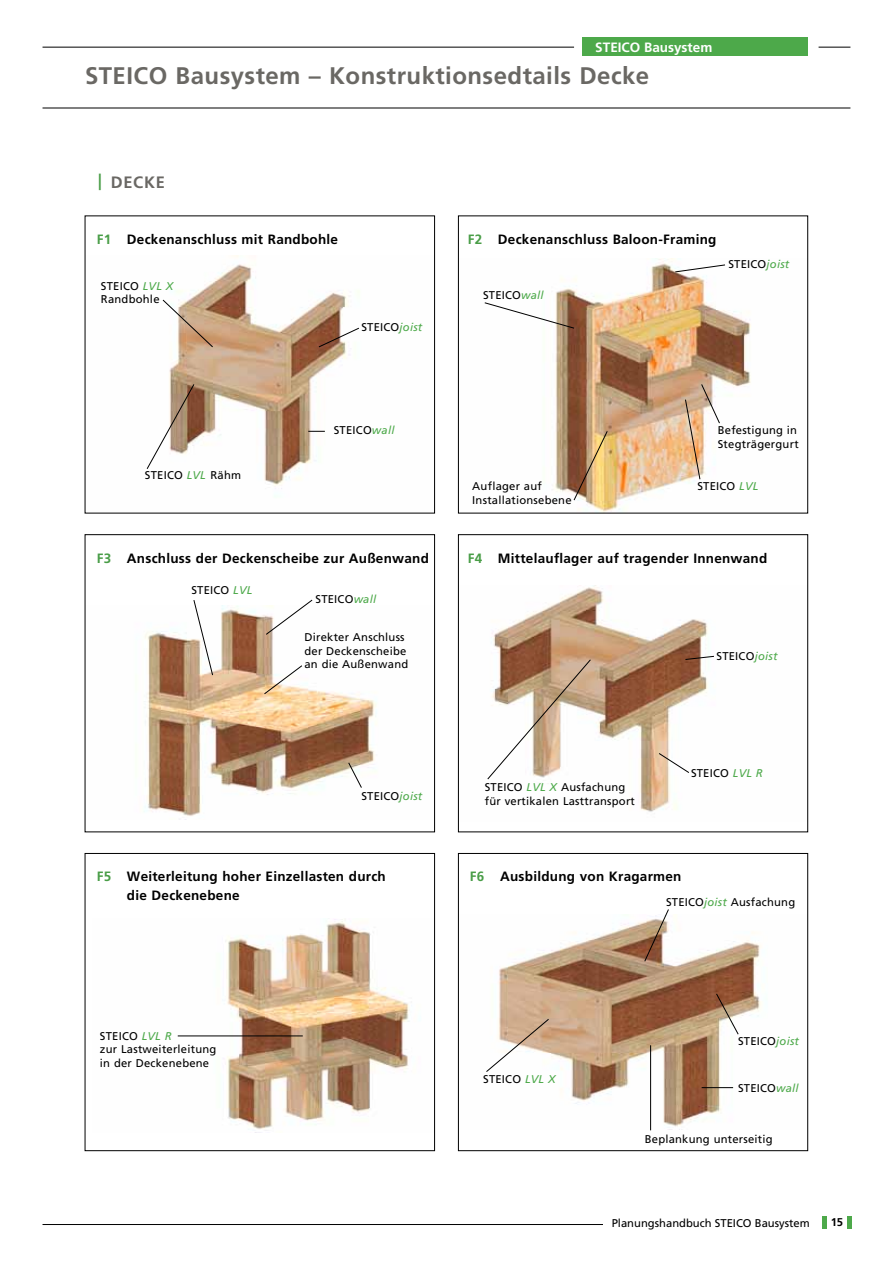
<style>
.page{position:relative;width:893px;height:1263px;background:#fff}
.page>*{position:absolute;margin:0;border:0;box-sizing:border-box;transform-origin:0 0}
.t1{font:700 24px "Frutiger";letter-spacing:.02em;color:#6a6864}
.t2{font:700 16.5px "Frutiger";color:#6a6864}
.t3{font:700 13.5px/18.8px "Frutiger";letter-spacing:.02em;color:#000}
.t4{font:700 13.5px "Frutiger";color:#fff}
.t5{font:11.25px/13.5px "Frutiger";letter-spacing:.02em;color:#000}
.t6{font:11.25px "Frutiger";color:#000}
.t7{font:700 11.25px "Frutiger";color:#000}
.s1{color:#499d47}
.s2{font-style:italic;color:#4da94a}
</style>
<div class="page">
<hr style="left:43px;top:47px;width:531px;height:1px;background:#000">
<div style="left:583px;top:38px;width:225px;height:18px;background:#4da94a"></div>
<hr style="left:819px;top:47px;width:31px;height:1px;background:#000">
<hr style="left:43px;top:1224px;width:560px;height:1px;background:#000">
<hr style="left:822px;top:1216px;width:4px;height:13px;background:#4da94a">
<div style="left:847px;top:1216px;width:5px;height:13px;background:#4da94a"></div>
<img style="left:146px;top:256px;width:214px;height:241px">
<img style="left:144px;top:605px;width:233px;height:215px">
<div style="left:85px;top:534px;width:350px;height:298px;border:1px solid #000"></div>
<img style="left:177px;top:919px;width:233px;height:212px">
<div style="left:85px;top:853px;width:350px;height:298px;border:1px solid #000"></div>
<img style="left:552px;top:259px;width:199px;height:252px">
<div style="left:458px;top:216px;width:350px;height:297px;border:1px solid #000"></div>
<img style="left:491px;top:585px;width:223px;height:227px">
<div style="left:458px;top:534px;width:350px;height:298px;border:1px solid #000"></div>
<img style="left:498px;top:922px;width:263px;height:207px">
<div style="left:458px;top:853px;width:350px;height:298px;border:1px solid #000"></div>
<hr style="left:43px;top:108px;width:807px;height:1px;background:#000">
<svg style="left:644px;top:909px;width:25px;height:53px"></svg>
<svg style="left:716px;top:993px;width:23px;height:42px"></svg>
<hr style="left:650px;top:1045px;width:1px;height:85px;background:#000">
<svg style="left:486px;top:1018px;width:63px;height:54px"></svg>
<svg style="left:162px;top:299px;width:51px;height:49px"></svg>
<svg style="left:318px;top:328px;width:41px;height:19px"></svg>
<svg style="left:308px;top:431px;width:17px;height:1px"></svg>
<svg style="left:266px;top:599px;width:47px;height:36px"></svg>
<svg style="left:264px;top:665px;width:39px;height:29px"></svg>
<svg style="left:348px;top:762px;width:14px;height:26px"></svg>
<svg style="left:487px;top:659px;width:104px;height:121px"></svg>
<svg style="left:685px;top:656px;width:29px;height:4px"></svg>
<svg style="left:658px;top:753px;width:31px;height:20px"></svg>
<svg style="left:484px;top:302px;width:91px;height:27px"></svg>
<svg style="left:573px;top:431px;width:35px;height:70px;background:#bd9564"></svg>
<svg style="left:685px;top:384px;width:35px;height:96px"></svg>
<svg style="left:675px;top:264px;width:50px;height:8px"></svg>
<svg style="left:147px;top:384px;width:48px;height:85px"></svg>
<svg style="left:193px;top:600px;width:20px;height:76px"></svg>
<hr style="left:702px;top:1087px;width:31px;height:1px;background:#000">
<hr style="left:178px;top:1036px;width:125px;height:1px;background:#000">
<p class="t4" style="left:595px;top:39px;width:119px">STEICO Bausystem</p>
<h1 class="t1" style="left:85px;top:62px;width:566px">STEICO Bausystem – Konstruktionsedtails Decke</h1>
<h2 class="t2" style="left:98px;top:172px;width:25px"><span class="s1">|</span> dec</h2>
<h2 class="t2" style="left:144px;top:172px;width:20px">ke</h2>
<p class="t3" style="left:97px;top:230px;width:243px"><span class="s1">F1</span> Deckenanschluss mit Randbohle</p>
<p class="t5" style="left:101px;top:279px;width:74px">STEICO <span class="s2">LVL X<br></span>Randbohle</p>
<p class="t5" style="left:145px;top:468px;width:98px">STEICO <span class="s2">LVL</span> Rähm</p>
<p class="t5" style="left:361px;top:320px;width:62px">STEICO<span class="s2">joist</span></p>
<p class="t5" style="left:334px;top:424px;width:62px">STEICO<span class="s2">wall</span></p>
<p class="t3" style="left:97px;top:549px;width:334px"><span class="s1">F3</span> Anschluss der Deckenscheibe zur Außenwand</p>
<p class="t5" style="left:191px;top:583px;width:63px">STEICO <span class="s2">LVL</span></p>
<p class="t5" style="left:315px;top:592px;width:62px">STEICO<span class="s2">wall</span></p>
<p class="t5" style="left:304px;top:631px;width:105px">Direkter Anschluss der Deckenscheibe an die Außenwand</p>
<p class="t5" style="left:361px;top:789px;width:62px">STEICO<span class="s2">joist</span></p>
<p class="t3" style="left:468px;top:230px;width:250px"><span class="s1">F2</span> Deckenanschluss Baloon-Framing</p>
<p class="t5" style="left:483px;top:288px;width:62px">STEICO<span class="s2">wall</span></p>
<p class="t5" style="left:728px;top:258px;width:62px">STEICO<span class="s2">joist</span></p>
<p class="t5" style="left:718px;top:424px;width:82px">Befestigung in<br>Stegträgergurt</p>
<p class="t5" style="left:472px;top:480px;width:101px">Auflager auf<br>Installationsebene</p>
<p class="t5" style="left:697px;top:480px;width:63px">STEICO <span class="s2">LVL</span></p>
<p class="t3" style="left:468px;top:549px;width:301px"><span class="s1">F4</span> M ittelauflager auf tragender Innenwand</p>
<p class="t5" style="left:716px;top:649px;width:62px">STEICO<span class="s2">joist</span></p>
<p class="t5" style="left:485px;top:781px;width:152px">STEICO <span class="s2">LVL X</span> Ausfachung für vertikalen Lasttransport</p>
<p class="t5" style="left:691px;top:767px;width:73px">STEICO <span class="s2">LVL R</span></p>
<p class="t3" style="left:127px;top:867px;width:260px;text-indent:-30px"><span class="s1">F5</span> Weiterleitung hoher Einzellasten durch die Deckenebene</p>
<p class="t3" style="left:470px;top:867px;width:213px"><span class="s1">F6</span> Ausbildung von Kragarmen</p>
<p class="t5" style="left:666px;top:896px;width:131px">STEICO<span class="s2">joist</span> Ausfachung</p>
<p class="t5" style="left:100px;top:1029px;width:118px">STEICO <span class="s2">LVL R<br></span>zur Lastweiterleitung in der Deckenebene</p>
<p class="t5" style="left:483px;top:1072px;width:74px">STEICO <span class="s2">LVL X</span></p>
<p class="t5" style="left:738px;top:1034px;width:62px">STEICO<span class="s2">joist</span></p>
<p class="t5" style="left:738px;top:1081px;width:62px">STEICO<span class="s2">wall</span></p>
<p class="t5" style="left:645px;top:1132px;width:129px">Beplankung unterseitig</p>
<p class="t6" style="left:612px;top:1216px;width:200px">Planungshandbuch STEICO Bausystem</p>
<p class="t7" style="left:831px;top:1216px;width:14px">15</p>
</div>
